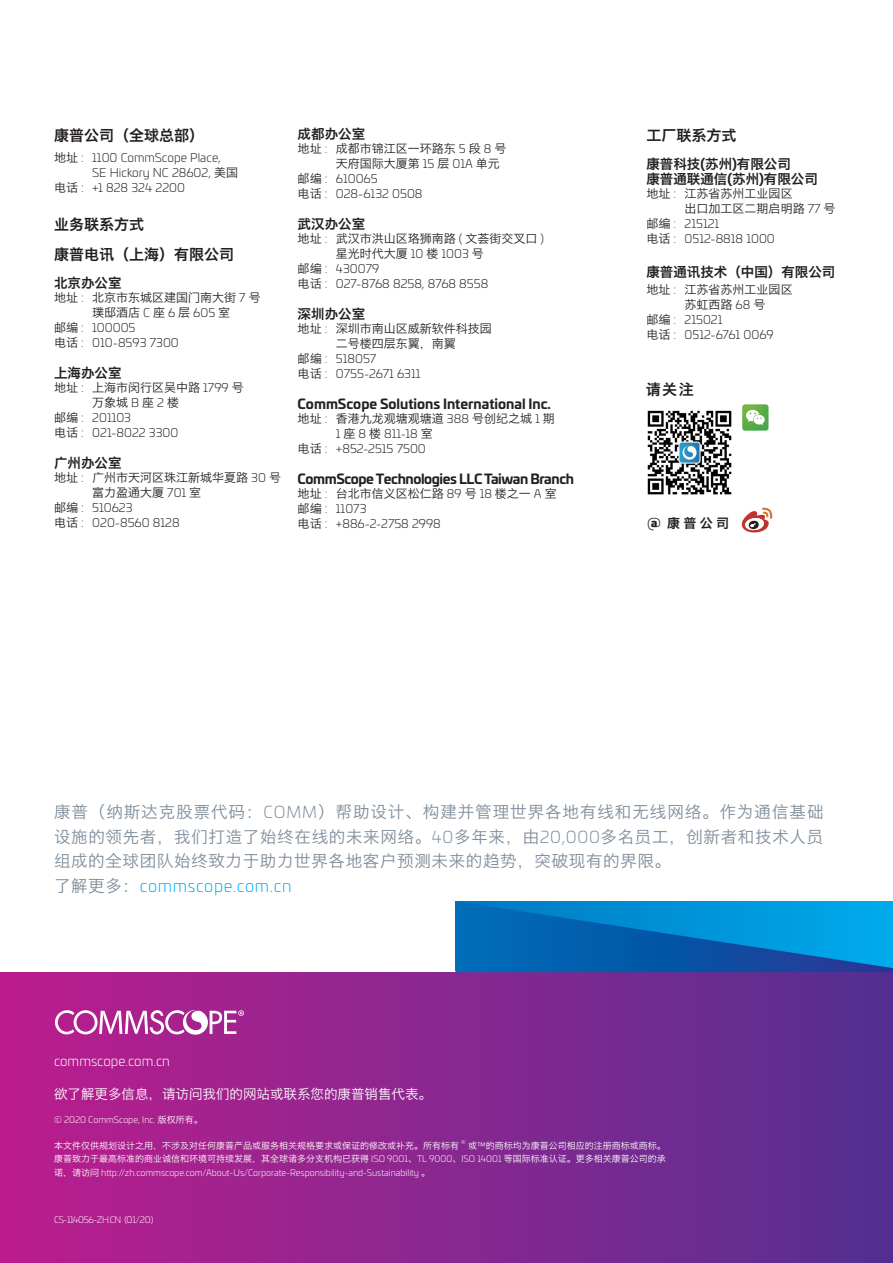
<style>
.page{position:relative;width:893px;height:1263px;background:#fff}
.page>*{position:absolute;margin:0;border:0;box-sizing:border-box;transform-origin:0 0}
.t1{font:16.5px/24.8px "Hiragino Sans GB W3";letter-spacing:.04em;color:#7e8c9b;text-align:justify}
.t2{font:300 16.5px "Univia Pro";letter-spacing:.04em;color:#00aeef}
.t3{font:16.5px "Hiragino Sans GB W3";color:#231f20}
.t4{font:15px/30px "Hiragino Sans GB W6";color:#231f20}
.t5{font:13.5px/15px "Hiragino Sans GB W6";color:#231f20}
.t6{font:700 13.5px "Univia Pro";letter-spacing:-.03em;color:#231f20}
.t7{font:700 13.5px "Univia Pro";color:#231f20}
.t8{font:13.5px "Hiragino Sans GB W3";color:#fff}
.t9{font:300 13.5px "Univia Pro";color:#fff}
.t10{font:13.05px "Hiragino Sans GB W6";color:#231f20}
.t11{font:300 12px/15px "Univia Pro";color:#231f20}
.t12{font:12px/15px "Hiragino Sans GB W3";color:#231f20}
.t13{font:9px/13.5px "Hiragino Sans GB W3";color:#fff;text-align:right}
.t14{font:300 9px "Univia Pro";color:#fff}
.t15{font:300 9px "Univia Pro";letter-spacing:-.05em;color:#fff}
.t16{font:300 5.25px "Univia Pro";color:#fff}
.s1{font-family:"Hiragino Sans GB W3";font-weight:400}
.s2{font-family:"Univia Pro";font-weight:300}
.s3{font-family:"Univia Pro";font-weight:700}
.s4{font-family:"Lato"}
.s5{font-family:"Univia Pro";font-weight:900}
.s6{font-family:"Hiragino Sans GB W3";font-weight:400;color:#7e8c9b}
</style>
<div class="page">
<div style="left:0;top:972px;width:893px;height:291px;background:linear-gradient(to right,#bc1d8d,#553092)"></div>
<svg style="left:455px;top:901px;width:438px;height:71px"></svg>
<svg style="left:55px;top:1010px;width:189px;height:25px"></svg>
<svg style="left:741px;top:404px;width:32px;height:129px"></svg>
<img style="left:647px;top:410px;width:85px;height:85px">
<p class="t4" style="left:54px;top:119px;width:151px">康普公司（全球总部）</p>
<p class="t11" style="left:54px;top:150px;width:168px"><span class="s1">地址</span> : 1100 CommScope Place,</p>
<p class="t11" style="left:92px;top:165px;width:147px">SE Hickory NC 28602, <span class="s1">美国</span></p>
<p class="t11" style="left:54px;top:180px;width:133px"><span class="s1">电话</span> : +1 828 324 2200</p>
<p class="t4" style="left:54px;top:208px;width:181px">业务联系方式<br>康普电讯（上海）有限公司</p>
<p class="t5" style="left:54px;top:275px;width:69px">北京办公室</p>
<p class="t12" style="left:92px;top:290px;width:170px;text-indent:-38px">地址 <span class="s2">:</span> 北京市东城区建国门南大街 <span class="s2">7</span> 号璞邸酒店<span class="s2">C</span>座<span class="s2">6</span>层<span class="s2">605</span>室</p>
<p class="t11" style="left:54px;top:320px;width:126px"><span class="s1">邮编</span> : 100005<br><span class="s1">电话</span> : 010-8593 7300</p>
<p class="t5" style="left:54px;top:365px;width:69px">上海办公室</p>
<p class="t12" style="left:92px;top:380px;width:153px;text-indent:-38px">地址 <span class="s2">:</span> 上海市闵行区吴中路 <span class="s2">1799</span> 号万象城<span class="s2">B</span>座<span class="s2">2</span>楼</p>
<p class="t11" style="left:54px;top:410px;width:126px"><span class="s1">邮编</span> : 201103<br><span class="s1">电话</span> : 021-8022 3300</p>
<p class="t5" style="left:54px;top:455px;width:69px">广州办公室</p>
<p class="t12" style="left:92px;top:470px;width:190px;text-indent:-38px">地址 <span class="s2">:</span> 广州市天河区珠江新城华夏路 <span class="s2">30</span> 号富力盈通大厦 <span class="s2">701</span> 室</p>
<p class="t11" style="left:54px;top:500px;width:127px"><span class="s1">邮编</span> : 510623<br><span class="s1">电话</span> : 020-8560 8128</p>
<p class="t5" style="left:298px;top:126px;width:69px">成都办公室</p>
<p class="t12" style="left:336px;top:140px;width:172px;text-indent:-38px">地址 <span class="s2">:</span> 成都市锦江区一环路东 <span class="s2">5</span> 段 <span class="s2">8</span> 号天府国际大厦第 <span class="s2">15</span> 层 <span class="s2">01A</span> 单元</p>
<p class="t11" style="left:298px;top:170px;width:126px"><span class="s1">邮编</span> : 610065<br><span class="s1">电话</span> : 028-6132 0508</p>
<p class="t5" style="left:298px;top:216px;width:69px">武汉办公室</p>
<p class="t12" style="left:336px;top:230px;width:210px;text-indent:-38px">地址 <span class="s2">:</span> 武汉市洪山区珞狮南路 <span class="s2">(</span> 文荟街交叉口 <span class="s2">)</span>星光时代大厦 <span class="s2">10</span> 楼 <span class="s2">1003</span> 号</p>
<p class="t11" style="left:298px;top:260px;width:192px"><span class="s1">邮编</span> : 430079<br><span class="s1">电话</span> : 027-8768 8258, 8768 8558</p>
<p class="t5" style="left:298px;top:306px;width:69px">深圳办公室</p>
<p class="t12" style="left:298px;top:320px;width:196px;text-align:center">地址 <span class="s2">:</span> 深圳市南山区威新软件科技园二号楼四层东翼，南翼</p>
<p class="t11" style="left:298px;top:350px;width:124px"><span class="s1">邮编</span> : 518057<br><span class="s1">电话</span> : 0755-2671 6311</p>
<p class="t7" style="left:298px;top:393px;width:255px">CommScope Solutions International Inc.</p>
<p class="t12" style="left:298px;top:410px;width:259px">地址 <span class="s2">:</span> 香港九龙观塘观塘道 <span class="s2">388</span> 号创纪之城 <span class="s2">1</span> 期</p>
<p class="t11" style="left:298px;top:425px;width:137px;text-indent:38px">1 <span class="s1">座</span> 8 <span class="s1">楼</span> 811-18 <span class="s1">室电话</span> : +852-2515 7500</p>
<p class="t6" style="left:298px;top:468px;width:278px">CommScope Technologies LLC Taiwan Branch</p>
<p class="t12" style="left:298px;top:485px;width:261px">地址 <span class="s2">:</span> 台北市信义区松仁路 <span class="s2">89</span> 号 <span class="s2">18</span> 楼之一 <span class="s2">A</span> 室</p>
<p class="t11" style="left:298px;top:500px;width:145px"><span class="s1">邮编</span> : 11073<br><span class="s1">电话</span> : +886-2-2758 2998</p>
<p class="t4" style="left:646px;top:119px;width:91px">工厂联系方式</p>
<p class="t5" style="left:646px;top:156px;width:173px">康普科技<span class="s3">(</span>苏州<span class="s3">)</span>有限公司<br>康普通联通信<span class="s3">(</span>苏州<span class="s3">)</span>有限公司</p>
<p class="t12" style="left:685px;top:186px;width:152px;text-indent:-38px">地址 <span class="s2">:</span> 江苏省苏州工业园区<br>出口加工区二期启明路 <span class="s2">77</span> 号</p>
<p class="t11" style="left:646px;top:216px;width:130px"><span class="s1">邮编</span> : 215121<br><span class="s1">电话</span> : 0512-8818 1000</p>
<p class="t5" style="left:646px;top:264px;width:190px">康普通讯技术（中国）有限公司</p>
<p class="t12" style="left:685px;top:282px;width:109px;text-indent:-38px">地址 <span class="s2">:</span> 江苏省苏州工业园区苏虹西路 <span class="s2">68</span> 号</p>
<p class="t11" style="left:646px;top:312px;width:129px"><span class="s1">邮编</span> : 215021<br><span class="s1">电话</span> : 0512-6761 0069</p>
<p class="t4" style="left:646px;top:374px;width:50px">请关注</p>
<h1 class="t3" style="left:643px;top:513px;width:91px"><span class="s4">@</span> 康普公司</h1>
<p class="t10" style="left:647px;top:514px;width:83px"><span class="s5">@</span> 康普公司</p>
<h1 class="t1" style="left:54px;top:799px;width:771px">康普（纳斯达克股票代码：<span class="s2">COMM</span>）帮助设计、构建并管理世界各地有线和无线网络。作为通信基础设施的领先者，我们打造了始终在线的未来网络。<span class="s2">40</span>多年来，由<span class="s2">20,000</span>多名员工，创新者和技术人员组成的全球团队始终致力于助力世界各地客户预测未来的趋势，突破现有的界限。</h1>
<h1 class="t2" style="left:54px;top:874px;width:239px"><span class="s6">了解更多：</span>commscope.com.cn</h1>
<p class="t9" style="left:54px;top:1051px;width:118px">commscope.com.cn</p>
<p class="t8" style="left:54px;top:1085px;width:379px">欲了解更多信息，请访问我们的网站或联系您的康普销售代表。</p>
<p class="t14" style="left:54px;top:1113px;width:150px">© 2020 CommScope, Inc. <span class="s1">版权所有。</span></p>
<p class="t13" style="left:54px;top:1138px;width:406px">本文件仅供规划设计之用，不涉及对任何康普产品或服务相关规格要求或保证的修改或补充。所有标有</p>
<p class="t16" style="left:461px;top:1139px;width:6px">®</p>
<p class="t13" style="left:54px;top:1138px;width:613px">或<span class="s2">™</span>的商标均为康普公司相应的注册商标或商标。<br>康普致力于最高标准的商业诚信和环境可持续发展，其全球诸多分支机构已获得 <span class="s2">ISO 9001</span>、<span class="s2">TL 9000</span>、<span class="s2">ISO 14001</span> 等国际标准认证。更多相关康普公司的承</p>
<p class="t14" style="left:54px;top:1166px;width:378px"><span class="s1">诺，请访问</span> http://zh.commscope.com/About-Us/Corporate-Responsibility-and-Sustainability <span class="s1">。</span></p>
<p class="t15" style="left:54px;top:1213px;width:101px">CS-114056-ZH.CN (01/20)</p>
</div>
